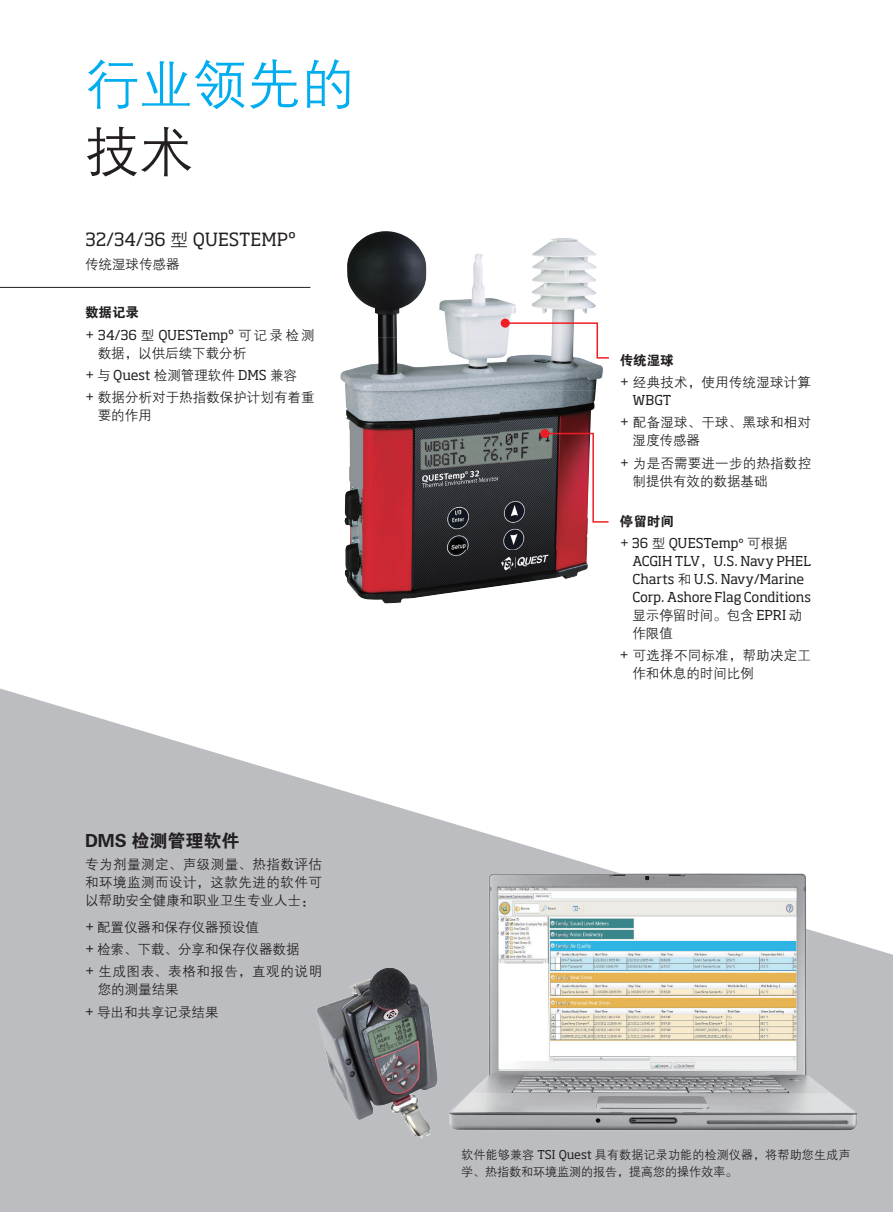
<style>
.page{position:relative;width:893px;height:1212px;background:#fff}
.page>*{position:absolute;margin:0;border:0;box-sizing:border-box;transform-origin:0 0}
.t1{font:54px "FZZDXJW GB1 0";color:#00aeef}
.t2{font:54px "FZZDXJW GB1 0";color:#231f20}
.t3{font:18px "Soho Std";color:#231f20}
.t4{font:18px "FZDHTJW GB1 0";color:#231f20}
.t5{font:13.5px/18px "FZZDXJW GB1 0";color:#231f20}
.t6{font:13.5px/18px "Soho Std";letter-spacing:-.005em;color:#231f20}
.t7{font:13.5px/18px "FZZDXJW GB1 0";letter-spacing:.02em;color:#231f20}
.t8{font:13.5px "FZDHTJW GB1 0";color:#231f20}
.t9{font:12px/16.5px "FZZDXJW GB1 0";letter-spacing:.015em;color:#231f20}
.s1{font-family:"FZZDXJW GB1 0"}
.s2{font-family:"Soho Std"}
.s3{font-size:12px}
</style>
<div class="page">
<img style="left:347px;top:231px;width:153px;height:107px">
<img style="left:500px;top:238px;width:104px;height:312px">
<img style="left:340px;top:337px;width:128px;height:90px">
<img style="left:344px;top:444px;width:156px;height:106px">
<img style="left:345px;top:550px;width:243px;height:53px">
<svg style="left:505px;top:322px;width:104px;height:37px"></svg>
<div style="left:501px;top:319px;width:9px;height:9px;background:#ee1d23;border-radius:50%"></div>
<svg style="left:545px;top:433px;width:63px;height:90px"></svg>
<div style="left:540px;top:429px;width:9px;height:9px;background:#ee1d23;border-radius:50%"></div>
<svg style="left:0;top:688px;width:893px;height:524px;fill:#bcbdc0"></svg>
<hr style="left:0;top:287px;width:310px;height:1px;background:#231f20">
<img style="left:309px;top:864px;width:554px;height:283px">
<h1 class="t1" style="left:85px;top:56px;width:271px">行业领先的</h1>
<h1 class="t2" style="left:85px;top:123px;width:109px">技术</h1>
<h2 class="t3" style="left:85px;top:228px;width:213px">32/34/36 <span class="s1">型</span> QUESTEMPº</h2>
<p class="t5" style="left:85px;top:255px;width:96px">传统湿球传感器</p>
<p class="t8" style="left:85px;top:305px;width:55px">数据记录</p>
<p class="t6" style="left:85px;top:325px;width:231px">+ 34/36 <span class="s1">型</span> QUESTempº <span class="s1">可记录检测</span></p>
<p class="t5" style="left:98px;top:344px;width:150px">数据，以供后续下载分析</p>
<p class="t6" style="left:85px;top:366px;width:214px">+ <span class="s1">与</span> Quest <span class="s1">检测管理软件</span> DMS <span class="s1">兼容</span></p>
<p class="t5" style="left:98px;top:389px;width:218px;text-indent:-13px"><span class="s2">+</span> 数据分析对于热指数保护计划有着重要的作用</p>
<h2 class="t4" style="left:85px;top:831px;width:156px">DMS 检测管理软件</h2>
<p class="t5" style="left:85px;top:856px;width:239px;text-align:justify">专为剂量测定、声级测量、热指数评估和环境监测而设计，这款先进的软件可以帮助安全健康和职业卫生专业人士：</p>
<p class="t5" style="left:85px;top:916px;width:239px;line-height:22.2px"><span class="s2">+</span> 配置仪器和保存仪器预设值<br><span class="s2">+</span> 检索、下载、分享和保存仪器数据<br><span class="s2">+</span> 生成图表、表格和报告，直观的说明</p>
<p class="t5" style="left:85px;top:979px;width:135px;line-height:22.2px;text-indent:13px">您的测量结果<br><span class="s2">+</span> 导出和共享记录结果</p>
<p class="t8" style="left:620px;top:353px;width:55px">传统湿球</p>
<p class="t7" style="left:620px;top:374px;width:193px"><span class="s2">+</span> 经典技术，使用传统湿球计算</p>
<p class="t6" style="left:632px;top:391px;width:41px">WBGT</p>
<p class="t7" style="left:633px;top:414px;width:180px;text-indent:-13px"><span class="s2">+</span> 配备湿球、干球、黑球和相对湿度传感器</p>
<p class="t5" style="left:633px;top:454px;width:180px;text-indent:-13px"><span class="s2">+</span> 为是否需要进一步的热指数控制提供有效的数据基础</p>
<p class="t8" style="left:620px;top:514px;width:55px">停留时间</p>
<p class="t6" style="left:632px;top:534px;width:180px;text-indent:-13px">+ 36 <span class="s1">型</span> QUESTemp<span class="s3">º</span> <span class="s1">可根据<br></span>ACGIH TLV<span class="s1">，</span>U.S. Navy PHEL<br>Charts <span class="s1">和</span> U.S. Navy/Marine<br>Corp. Ashore Flag Conditions</p>
<p class="t5" style="left:632px;top:607px;width:171px">显示停留时间。包含 <span class="s2">EPRI</span> 动作限值</p>
<p class="t7" style="left:632px;top:647px;width:180px;text-indent:-13px"><span class="s2">+</span> 可选择不同标准，帮助决定工作和休息的时间比例</p>
<p class="t9" style="left:461px;top:1147px;width:391px">软件能够兼容 <span class="s2">TSI Quest</span> 具有数据记录功能的检测仪器，将帮助您生成声学、热指数和环境监测的报告，提高您的操作效率。</p>
</div>
